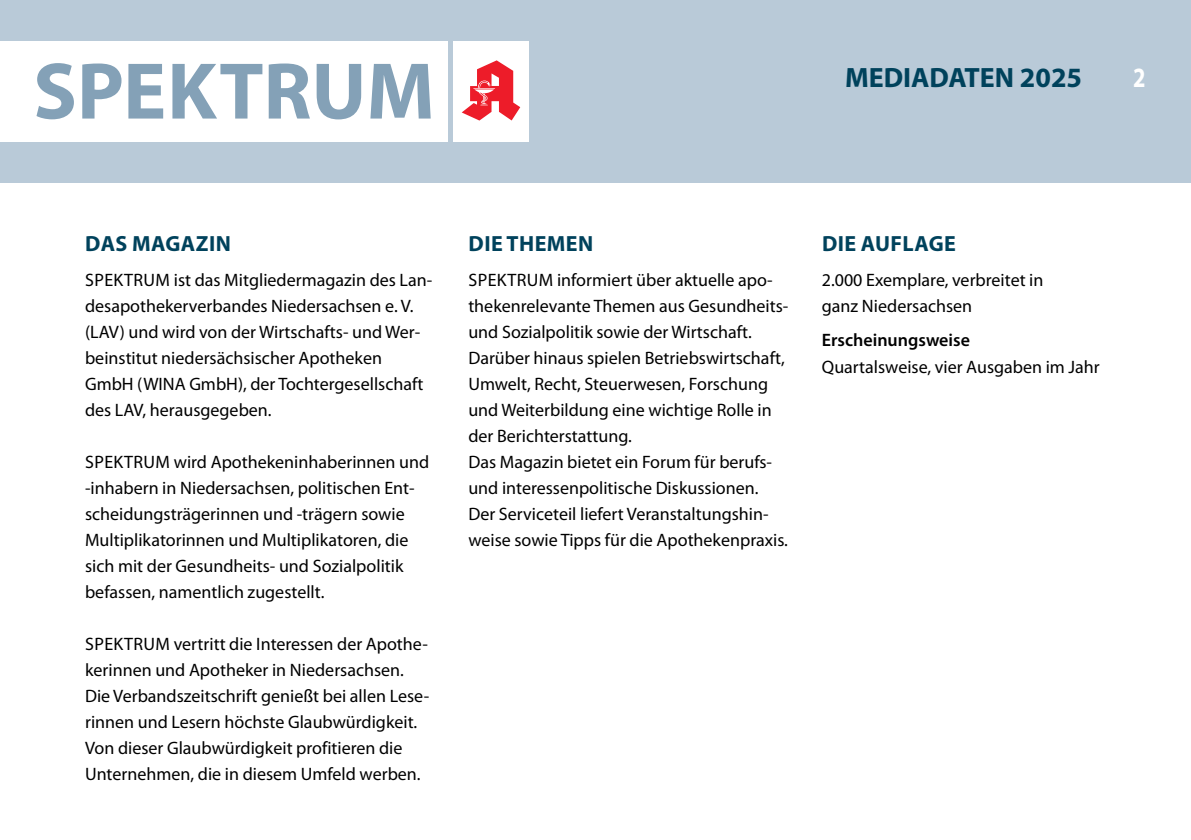
<style>
.page{position:relative;width:1191px;height:840px;background:#fff}
.page>*{position:absolute;margin:0;border:0;box-sizing:border-box;transform-origin:0 0}
.t1{font:700 28px "Myriad Pro";color:#00425c}
.t2{font:700 28px "Myriad Pro";color:#fff;scale:.8 1}
.Head-bleu{font:700 22px "Myriad Pro";letter-spacing:.02em;color:#00425c}
.Fließtext{font:18px/26px "Myriad Pro";color:#000}
.Fließtext-2{font:600 18px "Myriad Pro";color:#000}
</style>
<div class="page">
<div style="left:0;top:0;width:1191px;height:182px;background:#b9cad8"></div>
<div style="left:453px;top:41px;width:76px;height:100px;background:#fff"></div>
<div style="left:0;top:41px;width:447px;height:100px;background:#fff"></div>
<svg style="left:461px;top:60px;width:60px;height:61px"></svg>
<svg style="left:36px;top:63px;width:395px;height:56px"></svg>
<p class="t1" style="left:845px;top:59px;width:238px">MEDIADATEN 2025</p>
<p class="t2" style="left:1133px;top:59px;width:17px">2</p>
<p class="Head-bleu" style="left:85px;top:229px;width:147px">DAS MAGAZIN</p>
<p class="Fließtext" style="left:85px;top:266px;width:349px">SPEKTRUM ist das Mitgliedermagazin des Lan&shy;desapothekerverbandes Niedersachsen e. V. (LAV) und wird von der Wirtschafts- und Wer&shy;beinstitut niedersächsischer Apotheken GmbH (WINA GmbH), der Tochtergesellschaft des LAV, herausgegeben.</p>
<p class="Fließtext" style="left:85px;top:448px;width:346px">SPEKTRUM wird Apothekeninhaberinnen und -inhabern in Niedersachsen, politischen Ent&shy;scheidungsträgerinnen und -trägern sowie Multiplikatorinnen und Multiplikatoren, die sich mit der Gesundheits- und Sozialpolitik befassen, namentlich zugestellt.</p>
<p class="Fließtext" style="left:85px;top:630px;width:346px">SPEKTRUM vertritt die Interessen der Apothe&shy;kerinnen und Apotheker in Niedersachsen.<br>Die Verbandszeitschrift genießt bei allen Lese&shy;rinnen und Lesern höchste Glaubwürdigkeit.<br>Von dieser Glaubwürdigkeit profitieren die Unternehmen, die in diesem Umfeld werben.</p>
<p class="Head-bleu" style="left:468px;top:229px;width:126px">DIE THEMEN</p>
<p class="Fließtext" style="left:468px;top:266px;width:320px">SPEKTRUM informiert über aktuelle apo&shy;thekenrelevante Themen aus Gesundheits&shy;und Sozialpolitik sowie der Wirtschaft.<br>Darüber hinaus spielen Betriebswirtschaft, Umwelt, Recht, Steuerwesen, Forschung und Weiterbildung eine wichtige Rolle in der Berichterstattung.</p>
<p class="Fließtext" style="left:468px;top:448px;width:321px">Das Magazin bietet ein Forum für berufs&shy;und interessenpolitische Diskussionen.<br>Der Serviceteil liefert Veranstaltungshin&shy;weise sowie Tipps für die Apothekenpraxis.</p>
<p class="Head-bleu" style="left:822px;top:229px;width:135px">DIE AUFLAGE</p>
<p class="Fließtext" style="left:822px;top:266px;width:223px">2.000 Exemplare, verbreitet in ganz Niedersachsen</p>
<p class="Fließtext-2" style="left:822px;top:329px;width:150px">Erscheinungsweise</p>
<p class="Fließtext" style="left:822px;top:353px;width:279px">Quartalsweise, vier Ausgaben im Jahr</p>
</div>
